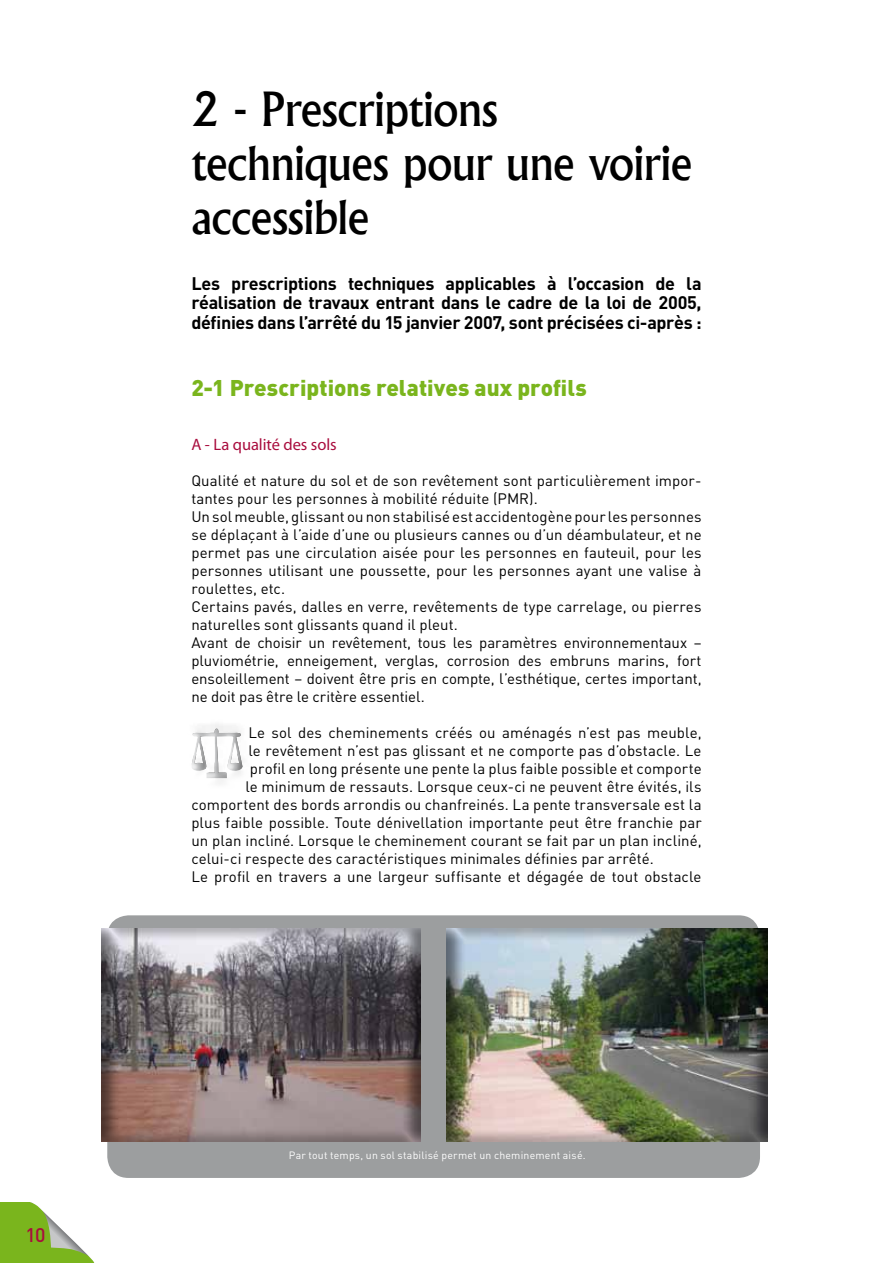
<style>
.page{position:relative;width:893px;height:1263px;background:#fff}
.page>*{position:absolute;margin:0;border:0;box-sizing:border-box;transform-origin:0 0}
.t1{font:500 45px/54px "Albertus";letter-spacing:-.01em;color:#000}
.t2{font:900 22.5px "DIN";letter-spacing:.005em;color:#7ab51d}
.t3{font:500 19.5px "DIN";color:#a90d3e}
.t4{font:700 18px/19.5px "DIN";letter-spacing:-.02em;color:#000;text-align:justify}
.t5{font:16.5px "Myriad Pro";letter-spacing:-.005em;color:#a90d3e}
.t6{font:15px/18px "DIN";letter-spacing:.005em;color:#000}
.t7{font:10.5px "DIN";letter-spacing:.02em;color:#fff}
</style>
<div class="page">
<div style="left:0;top:1202px;width:95px;height:61px;background:#7ab51d"></div>
<svg style="left:30px;top:1202px;width:65px;height:61px"></svg>
<div style="left:107px;top:915px;width:653px;height:263px;background:#9c9e9f;border-radius:21px"></div>
<div style="left:101px;top:929px;width:668px;height:213px;background:#000;opacity:.5"></div>
<div style="left:195px;top:717px;width:63px;height:78px;background:#000;opacity:.75"></div>
<h3 class="t3" style="left:26px;top:1223px;width:22px">10</h3>
<h1 class="t1" style="left:191px;top:83px;width:502px">2 - Prescriptions techniques pour une voirie accessible</h1>
<p class="t4" style="left:191px;top:272px;width:512px">Les prescriptions techniques applicables à l’occasion de la réalisation de travaux entrant dans le cadre de la loi de 2005, définies dans l’arrêté du 15 janvier 2007, sont précisées ci-après :</p>
<h2 class="t2" style="left:191px;top:373px;width:397px">2-1 Prescriptions relatives aux profils</h2>
<p class="t5" style="left:191px;top:434px;width:147px">A - La qualité des sols</p>
<p class="t6" style="left:191px;top:471px;width:512px">Qualité et nature du sol et de son revêtement sont particulièrement impor&shy;tantes pour les personnes à mobilité réduite (PMR).<br>Un sol meuble, glissant ou non stabilisé est accidentogène pour les personnes se déplaçant à l’aide d’une ou plusieurs cannes ou d’un déambulateur, et ne permet pas une circulation aisée pour les personnes en fauteuil, pour les personnes utilisant une poussette, pour les personnes ayant une valise à roulettes, etc.<br>Certains pavés, dalles en verre, revêtements de type carrelage, ou pierres naturelles sont glissants quand il pleut.<br>Avant de choisir un revêtement, tous les paramètres environnementaux – pluviométrie, enneigement, verglas, corrosion des embruns marins, fort ensoleillement – doivent être pris en compte, l’esthétique, certes important, ne doit pas être le critère essentiel.</p>
<p class="t6" style="left:248px;top:723px;width:455px">Le sol des cheminements créés ou aménagés n’est pas meuble,</p>
<p class="t6" style="left:248px;top:741px;width:455px">le revêtement n’est pas glissant et ne comporte pas d’obstacle. Le</p>
<p class="t6" style="left:250px;top:759px;width:453px">profil en long présente une pente la plus faible possible et comporte</p>
<p class="t6" style="left:245px;top:777px;width:458px">le minimum de ressauts. Lorsque ceux-ci ne peuvent être évités, ils</p>
<p class="t6" style="left:191px;top:795px;width:512px">comportent des bords arrondis ou chanfreinés. La pente transversale est la</p>
<p class="t6" style="left:191px;top:813px;width:512px">plus faible possible. Toute dénivellation importante peut être franchie par</p>
<p class="t6" style="left:191px;top:831px;width:512px">un plan incliné. Lorsque le cheminement courant se fait par un plan incliné,</p>
<p class="t6" style="left:191px;top:849px;width:464px">celui-ci respecte des caractéristiques minimales définies par arrêté.</p>
<p class="t6" style="left:191px;top:867px;width:512px">Le profil en travers a une largeur suffisante et dégagée de tout obstacle</p>
<p class="t7" style="left:289px;top:1148px;width:298px">Par tout temps, un sol stabilisé permet un cheminement aisé.</p>
</div>
